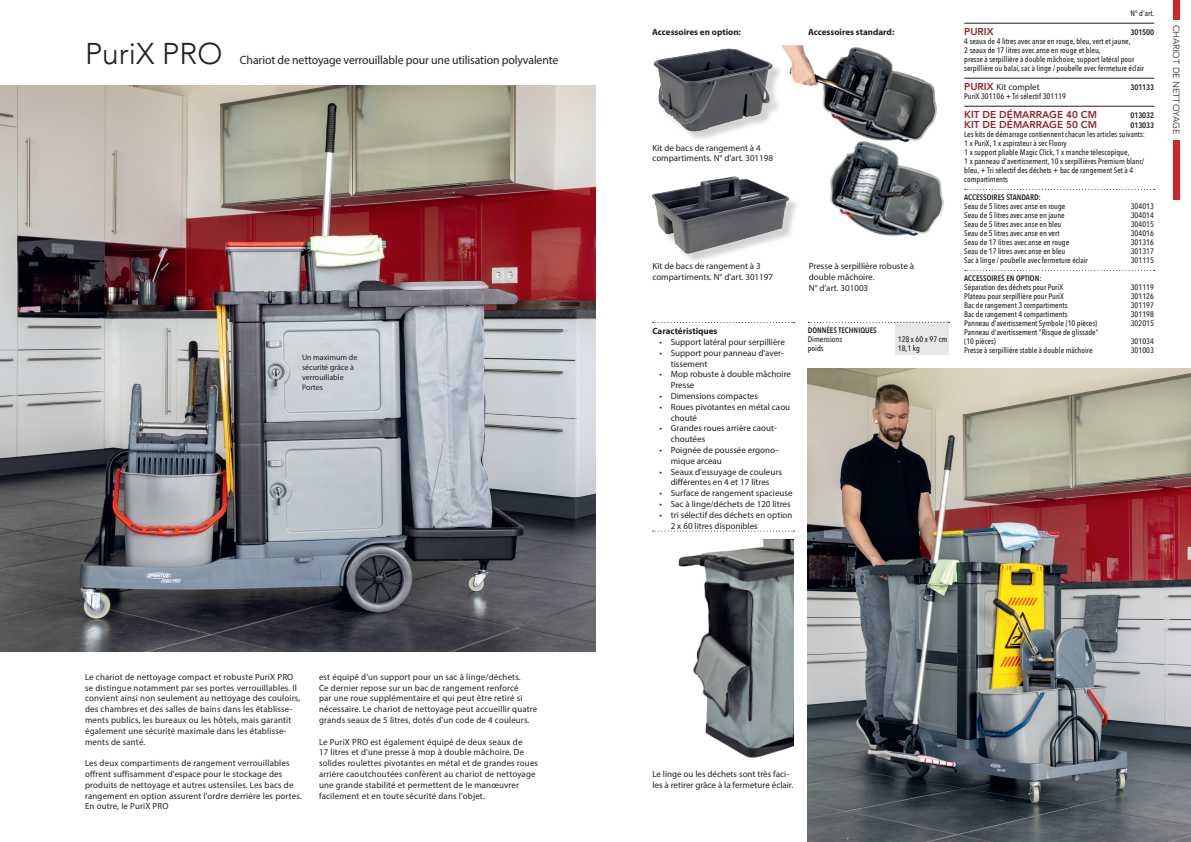
<style>
.page{position:relative;width:1191px;height:842px;background:#fff}
.page>*{position:absolute;margin:0;border:0;box-sizing:border-box;transform-origin:0 0}
.t1{font:300 30px "Avenir";color:#231f20}
.t2{font:12px "Myriad Pro";letter-spacing:-.01em;color:#231f20}
.t3{font:800 10px "Avenir";color:#981e29}
.t4{font:9px/10.8px "Myriad Pro";letter-spacing:.02em;color:#231f20}
.t5{font:9px/10.8px "Myriad Pro";color:#231f20}
.t6{font:700 9px "Myriad Pro";color:#231f20}
.t7{font:300 9px "Avenir";color:#231f20}
.t8{font:500 8px/9px "Avenir Next Condensed";color:#231f20}
.t9{font:600 8px "Avenir Next Condensed";color:#231f20}
.t10{font:8px/10px "Myriad Pro";color:#231f20}
.s1{font-family:"Avenir";font-weight:800;font-size:10px;color:#981e29}
</style>
<div class="page">
<img style="left:678px;top:539px;width:116px;height:219px">
<img style="left:784px;top:46px;width:160px;height:190px">
<div style="left:654px;top:178px;width:146px;height:87px;background:#fff"></div>
<img style="left:652px;top:169px;width:147px;height:92px">
<img style="left:653px;top:45px;width:131px;height:94px">
<img style="left:0;top:85px;width:595px;height:566px">
<hr style="left:964px;top:23px;width:190px;height:1px;background:#231f20">
<hr style="left:964px;top:78px;width:190px;height:1px;background:#231f20">
<hr style="left:964px;top:106px;width:190px;height:1px;background:#231f20">
<svg style="left:964px;top:189px;width:190px;height:1px"></svg>
<svg style="left:964px;top:270px;width:190px;height:1px"></svg>
<svg style="left:652px;top:322px;width:142px;height:1px"></svg>
<svg style="left:652px;top:531px;width:142px;height:1px"></svg>
<img style="left:808px;top:369px;width:383px;height:473px">
<div style="left:895px;top:322px;width:54px;height:33px;background:#e6e7e9"></div>
<svg style="left:808px;top:322px;width:141px;height:1px"></svg>
<div style="left:1173px;top:0;width:6px;height:20px;background:#d1232a"></div>
<div style="left:1173px;top:140px;width:6px;height:60px;background:#d1232a"></div>
<h1 class="t1" style="left:85px;top:36px;width:139px">PuriX PRO</h1>
<h2 class="t2" style="left:240px;top:53px;width:320px">Chariot de nettoyage verrouillable pour une utilisation polyvalente</h2>
<p class="t10" style="left:302px;top:352px;width:57px">Un maximum de sécurité grâce à verrouillable<br>Portes</p>
<p class="t4" style="left:85px;top:671px;width:217px">Le chariot de nettoyage compact et robuste PuriX PRO se distingue notamment par ses portes verrouillables. Il convient ainsi non seulement au nettoyage des couloirs, des chambres et des salles de bains dans les établisse&shy;ments publics, les bureaux ou les hôtels, mais garantit également une sécurité maximale dans les établisse&shy;ments de santé.</p>
<p class="t4" style="left:85px;top:758px;width:218px">Les deux compartiments de rangement verrouillables offrent suffisamment d'espace pour le stockage des produits de nettoyage et autres ustensiles. Les bacs de rangement en option assurent l'ordre derrière les portes.<br>En outre, le PuriX PRO</p>
<p class="t4" style="left:319px;top:671px;width:220px">est équipé d'un support pour un sac à linge/déchets.<br>Ce dernier repose sur un bac de rangement renforcé<br>par une roue supplémentaire et qui peut être retiré si nécessaire. Le chariot de nettoyage peut accueillir quatre grands seaux de 5 litres, dotés d'un code de 4 couleurs.</p>
<p class="t4" style="left:319px;top:736px;width:221px">Le PuriX PRO est également équipé de deux seaux de<br>17 litres et d'une presse à mop à double mâchoire. De solides roulettes pivotantes en métal et de grandes roues arrière caoutchoutées confèrent au chariot de nettoyage une grande stabilité et permettent de le manœuvrer facilement et en toute sécurité dans l'objet.</p>
<p class="t8" style="left:1130px;top:8px;width:25px">N° d'art.</p>
<p class="t6" style="left:652px;top:26px;width:90px">Accessoires en option:</p>
<p class="t5" style="left:652px;top:142px;width:122px">Kit de bacs de rangement à 4 compartiments. N° d'art. 301198</p>
<p class="t5" style="left:652px;top:261px;width:122px">Kit de bacs de rangement à 3 compartiments. N° d'art. 301197</p>
<p class="t6" style="left:652px;top:325px;width:67px">Caractéristiques</p>
<p class="t5" style="left:659px;top:336px;width:127px">• Support latéral pour serpillière</p>
<p class="t5" style="left:671px;top:347px;width:115px;text-indent:-11px">• Support pour panneau d'aver&shy;tissement</p>
<p class="t5" style="left:671px;top:369px;width:122px;text-indent:-11px">• Mop robuste à double mâchoire<br>Presse</p>
<p class="t5" style="left:659px;top:390px;width:100px">• Dimensions compactes</p>
<p class="t5" style="left:671px;top:401px;width:121px;text-indent:-11px">• Roues pivotantes en métal caou chouté</p>
<p class="t5" style="left:671px;top:423px;width:107px;text-indent:-11px">• Grandes roues arrière caout&shy;choutées</p>
<p class="t5" style="left:671px;top:444px;width:109px;text-indent:-11px">• Poignée de poussée ergono&shy;mique arceau</p>
<p class="t5" style="left:659px;top:466px;width:124px;text-align:center">• Seaux d'essuyage de couleurs différentes en 4 et 17 litres</p>
<p class="t5" style="left:659px;top:488px;width:135px">• Surface de rangement spacieuse</p>
<p class="t5" style="left:659px;top:498px;width:133px">• Sac à linge/déchets de 120 litres</p>
<p class="t5" style="left:671px;top:509px;width:123px;text-indent:-11px">• tri sélectif des déchets en option<br>2 x 60 litres disponibles</p>
<p class="t6" style="left:808px;top:26px;width:88px">Accessoires standard:</p>
<p class="t7" style="left:1181px;top:25px;width:111px;rotate:90deg">CHARIOT DE NETTOYAGE</p>
<p class="t3" style="left:964px;top:24px;width:31px">PURIX</p>
<p class="t9" style="left:1130px;top:25px;width:25px">301500</p>
<p class="t8" style="left:964px;top:36px;width:181px">4 seaux de 4 litres avec anse en rouge, bleu, vert et jaune,<br>2 seaux de 17 litres avec anse en rouge et bleu,<br>presse à serpillière à double mâchoire, support latéral pour serpillière ou balai, sac à linge / poubelle avec fermeture éclair</p>
<p class="t5" style="left:964px;top:81px;width:77px"><span class="s1">PURIX</span> Kit complet</p>
<p class="t9" style="left:1130px;top:80px;width:25px">301133</p>
<p class="t8" style="left:964px;top:91px;width:103px">PuriX 301106 + Tri sélectif 301119</p>
<p class="t3" style="left:964px;top:107px;width:134px">KIT DE DÉMARRAGE 40 CM</p>
<p class="t9" style="left:1130px;top:108px;width:25px">013032</p>
<p class="t3" style="left:964px;top:117px;width:134px">KIT DE DÉMARRAGE 50 CM</p>
<p class="t9" style="left:1130px;top:118px;width:25px">013033</p>
<p class="t8" style="left:964px;top:129px;width:182px">Les kits de démarrage contiennent chacun les articles suivants:<br>1 x PuriX, 1 x aspirateur à sec Floory<br>1 x support pliable Magic Click, 1 x manche télescopique,<br>1 x panneau d'avertissement, 10 x serpillières Premium blanc/ bleu, + Tri sélectif des déchets + bac de rangement Set à 4 compartiments</p>
<p class="t9" style="left:964px;top:190px;width:78px">ACCESSOIRES STANDARD:</p>
<p class="t8" style="left:964px;top:201px;width:103px">Seau de 5 litres avec anse en rouge</p>
<p class="t8" style="left:1130px;top:201px;width:25px">304013</p>
<p class="t8" style="left:964px;top:210px;width:102px">Seau de 5 litres avec anse en jaune</p>
<p class="t8" style="left:1130px;top:210px;width:25px">304014</p>
<p class="t8" style="left:964px;top:219px;width:99px">Seau de 5 litres avec anse en bleu</p>
<p class="t8" style="left:1130px;top:219px;width:25px">304015</p>
<p class="t8" style="left:964px;top:228px;width:97px">Seau de 5 litres avec anse en vert</p>
<p class="t8" style="left:1130px;top:228px;width:25px">304016</p>
<p class="t8" style="left:964px;top:237px;width:106px">Seau de 17 litres avec anse en rouge</p>
<p class="t8" style="left:1130px;top:237px;width:25px">301316</p>
<p class="t8" style="left:964px;top:246px;width:102px">Seau de 17 litres avec anse en bleu</p>
<p class="t8" style="left:1130px;top:246px;width:25px">301317</p>
<p class="t8" style="left:964px;top:255px;width:125px">Sac à linge / poubelle avec fermeture éclair</p>
<p class="t8" style="left:1130px;top:255px;width:25px">301115</p>
<p class="t9" style="left:964px;top:271px;width:79px">ACCESSOIRES EN OPTION:</p>
<p class="t8" style="left:964px;top:282px;width:100px">Séparation des déchets pour PuriX</p>
<p class="t8" style="left:1130px;top:282px;width:25px">301119</p>
<p class="t8" style="left:964px;top:291px;width:101px">Plateau pour serpillière pour PuriX</p>
<p class="t8" style="left:1130px;top:291px;width:25px">301126</p>
<p class="t8" style="left:964px;top:300px;width:105px">Bac de rangement 3 compartiments</p>
<p class="t8" style="left:1130px;top:300px;width:25px">301197</p>
<p class="t8" style="left:964px;top:309px;width:105px">Bac de rangement 4 compartiments</p>
<p class="t8" style="left:1130px;top:309px;width:25px">301198</p>
<p class="t8" style="left:964px;top:318px;width:134px">Panneau d'avertissement Symbole (10 pièces)</p>
<p class="t8" style="left:1130px;top:318px;width:25px">302015</p>
<p class="t8" style="left:964px;top:327px;width:136px">Panneau d'avertissement "Risque de glissade" (10 pièces)</p>
<p class="t8" style="left:1130px;top:336px;width:25px">301034</p>
<p class="t8" style="left:964px;top:345px;width:130px">Presse à serpillière stable à double mâchoire</p>
<p class="t8" style="left:1130px;top:345px;width:25px">301003</p>
<p class="t5" style="left:809px;top:261px;width:107px">Presse à serpillière robuste à double mâchoire.<br>N° d'art. 301003</p>
<p class="t9" style="left:808px;top:323px;width:71px">DONNÉES TECHNIQUES</p>
<p class="t8" style="left:808px;top:334px;width:36px">Dimensions</p>
<p class="t8" style="left:898px;top:334px;width:51px">128 x 60 x 97 cm</p>
<p class="t8" style="left:808px;top:343px;width:17px">poids</p>
<p class="t8" style="left:898px;top:343px;width:24px">18,1 kg</p>
<p class="t5" style="left:652px;top:768px;width:142px">Le linge ou les déchets sont très faci&shy;les à retirer grâce à la fermeture éclair.</p>
</div>
